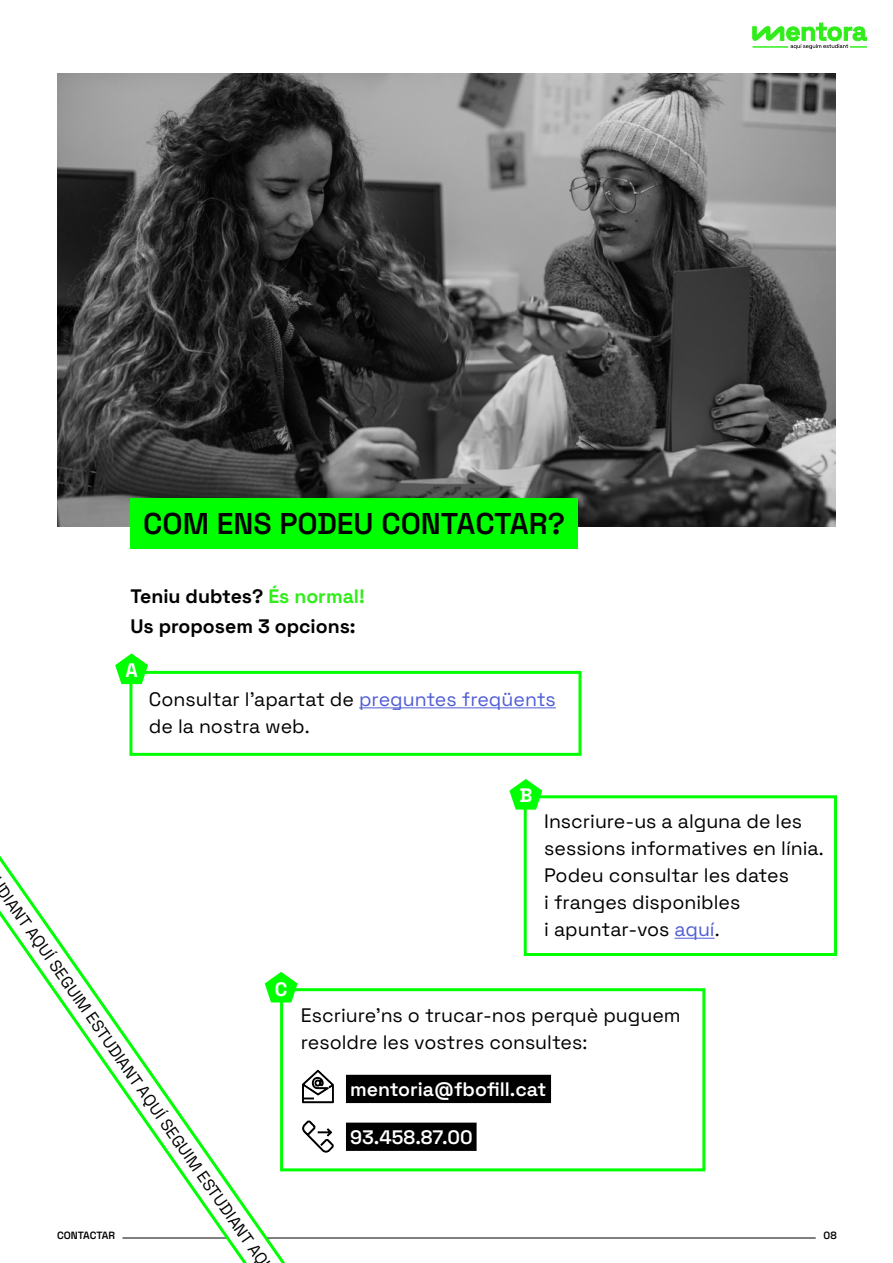
<style>
.page{position:relative;width:893px;height:1263px;background:#fff}
.page>*{position:absolute;margin:0;border:0;box-sizing:border-box;transform-origin:0 0}
.t1{font:600 30px "Space Grotesk";color:#000}
.t2{font:19.5px/27px "Space Grotesk";color:#000}
.t3{font:700 19.5px/29.1px "Space Grotesk";color:#000}
.t4{font:600 19.5px "Space Grotesk";color:#fff}
.t5{font:700 19.5px "Space Grotesk";color:#fff}
.t6{font:16.5px "Space Grotesk";color:#000}
.t7{font:600 10.5px "Space Grotesk";color:#000}
.s1{color:#30ed1a}
.s2{color:#4f5cd6}
</style>
<div class="page">
<svg style="left:752px;top:23px;width:115px;height:26px"></svg>
<hr style="left:122px;top:1237px;width:694px;height:1px;background:#000">
<img style="left:57px;top:73px;width:779px;height:454px">
<div style="left:130px;top:499px;width:448px;height:50px;background:#0f0"></div>
<div style="left:347px;top:1076px;width:203px;height:25px;background:#000"></div>
<div style="left:346px;top:1075px;width:205px;height:28px;border:3px solid #000"></div>
<div style="left:347px;top:1124px;width:128px;height:25px;background:#000"></div>
<div style="left:346px;top:1122px;width:131px;height:29px;border:3px solid #000"></div>
<div style="left:280px;top:988px;width:425px;height:183px;border:3px solid #0f0"></div>
<div style="left:524px;top:795px;width:313px;height:161px;border:3px solid #0f0"></div>
<hr style="left:674px;top:938px;width:41px;height:1px;background:#4f5cd6">
<svg style="left:509px;top:779px;width:33px;height:31px"></svg>
<div style="left:129px;top:671px;width:452px;height:85px;border:3px solid #0f0"></div>
<hr style="left:359px;top:707px;width:197px;height:1px;background:#4f5cd6">
<svg style="left:0;top:653px;width:457px;height:610px"></svg>
<h1 class="t1" style="left:143px;top:502px;width:423px">COM ENS PODEU CONTACTAR?</h1>
<p class="t3" style="left:131px;top:581px;width:236px">Teniu dubtes? <span class="s1">És normal!<br></span>Us proposem 3 opcions:</p>
<p class="t5" style="left:126px;top:656px;width:14px">A</p>
<p class="t2" style="left:149px;top:684px;width:408px">Consultar l’apartat de <span class="s2">preguntes freqüents </span>de la nostra web.</p>
<p class="t5" style="left:519px;top:781px;width:14px">B</p>
<p class="t2" style="left:544px;top:807px;width:281px">Inscriure-us a alguna de les sessions informatives en línia.<br>Podeu consultar les dates<br>i franges disponibles<br>i apuntar-vos <span class="s2">aquí</span>.</p>
<p class="t6" style="left:11px;top:881px;width:459px;rotate:55deg">DIANT AQUÍ SEGUIM ESTUDIANT AQUÍ SEGUIM ESTUDIANT AQ</p>
<p class="t5" style="left:275px;top:974px;width:14px">C</p>
<p class="t2" style="left:301px;top:1001px;width:381px">Escriure’ns o trucar-nos perquè puguem resoldre les vostres consultes:</p>
<p class="t4" style="left:350px;top:1075px;width:198px">mentoria@fbofill.cat</p>
<p class="t4" style="left:350px;top:1123px;width:124px">93.458.87.00</p>
<p class="t7" style="left:57px;top:1228px;width:60px">CONTACTAR</p>
<p class="t7" style="left:824px;top:1228px;width:15px">08</p>
</div>
